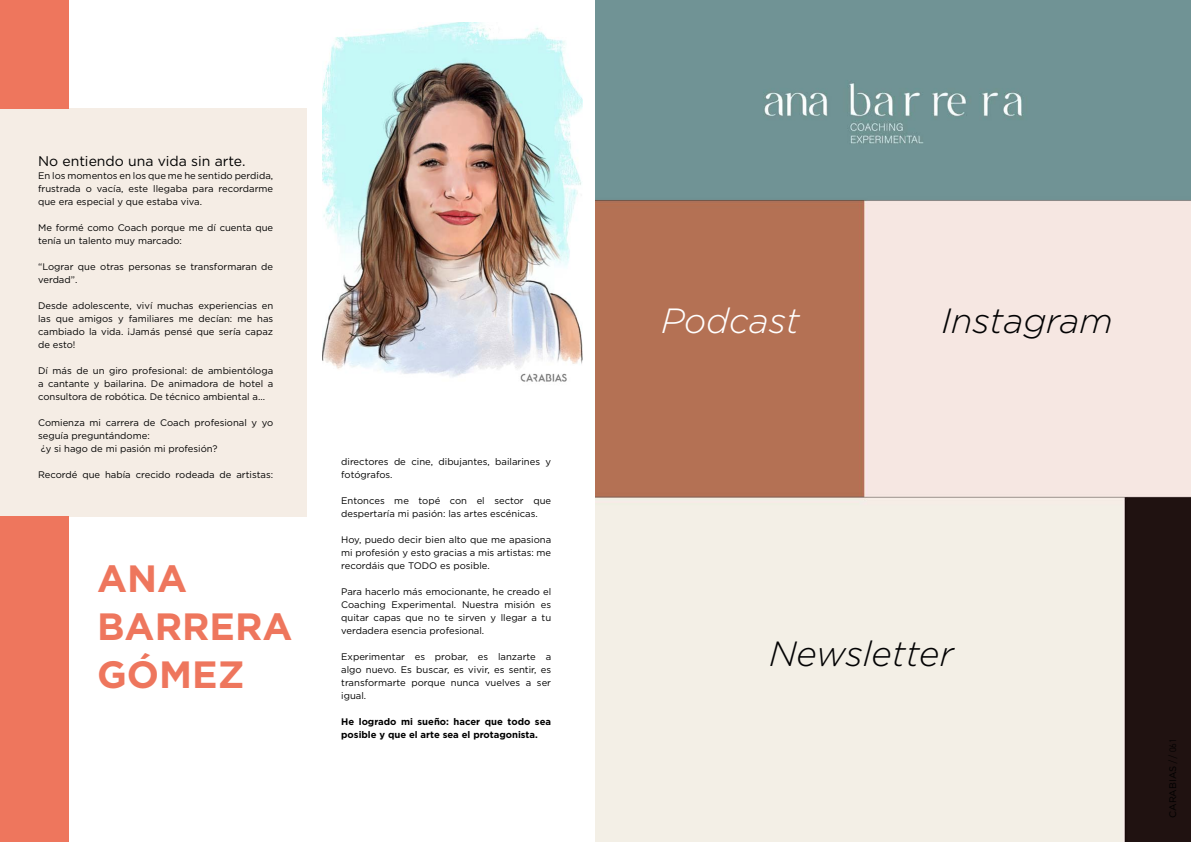
<style>
.page{position:relative;width:1191px;height:842px;background:#fff}
.page>*{position:absolute;margin:0;border:0;box-sizing:border-box;transform-origin:0 0}
.t1{font:700 38px/48px "Gotham";color:#ee765d}
.t2{font:italic 300 35px "Gotham";color:#020203}
.t3{font:italic 300 35px "Gotham";color:#fff}
.t4{font:14px "Gotham";color:#000}
.t5{font:9.5px/13px "Gotham";color:#000;text-align:justify}
.t6{font:700 9.5px/13px "Gotham";color:#000}
.s1{font-family:"DIN2014";font-weight:300}
</style>
<div class="page">
<div style="left:0;top:108px;width:306px;height:409px;background:#f5ede5"></div>
<div style="left:0;top:517px;width:69px;height:325px;background:#ee765d"></div>
<div style="left:0;top:0;width:69px;height:108px;background:#ee765d"></div>
<img style="left:323px;top:23px;width:259px;height:359px">
<img style="left:595px;top:0;width:595px;height:842px">
<h3 class="t4" style="left:38px;top:152px;width:209px">No entiendo una vida sin arte.</h3>
<p class="t5" style="left:38px;top:169px;width:237px">En los momentos en los que me he sentido perdida, frustrada o vacía, este llegaba para recordarme que era especial y que estaba viva.</p>
<p class="t5" style="left:38px;top:221px;width:237px">Me formé como Coach porque me dí cuenta que tenía un talento muy marcado:</p>
<p class="t5" style="left:38px;top:260px;width:237px">“Lograr que otras personas se transformaran de verdad”.</p>
<p class="t5" style="left:38px;top:299px;width:237px">Desde adolescente, viví muchas experiencias en las que amigos y familiares me decían: me has cambiado la vida. ¡Jamás pensé que sería capaz de esto!</p>
<p class="t5" style="left:38px;top:364px;width:237px">Dí más de un giro profesional: de ambientóloga a cantante y bailarina. De animadora de hotel a consultora de robótica. De técnico ambiental a...</p>
<p class="t5" style="left:38px;top:416px;width:237px;text-align:left">Comienza mi carrera de Coach profesional y yo seguía preguntándome:<br>¿y si hago de mi pasión mi profesión?</p>
<p class="t5" style="left:38px;top:468px;width:237px">Recordé que había crecido rodeada de artistas:</p>
<h1 class="t1" style="left:97px;top:554px;width:197px">ANA<br>BARRERA<br>GÓMEZ</h1>
<p class="t5" style="left:341px;top:455px;width:211px">directores de cine, dibujantes, bailarines y fotógrafos.</p>
<p class="t5" style="left:341px;top:494px;width:211px">Entonces me topé con el sector que despertaría mi pasión: las artes escénicas.</p>
<p class="t5" style="left:341px;top:533px;width:211px">Hoy, puedo decir bien alto que me apasiona mi profesión y esto gracias a mis artistas: me recordáis que TODO es posible.</p>
<p class="t5" style="left:341px;top:585px;width:211px">Para hacerlo más emocionante, he creado el Coaching Experimental. Nuestra misión es quitar capas que no te sirven y llegar a tu verdadera esencia profesional.</p>
<p class="t5" style="left:341px;top:650px;width:211px">Experimentar es probar, es lanzarte a algo nuevo. Es buscar, es vivir, es sentir, es transformarte porque nunca vuelves a ser igual.</p>
<p class="t6" style="left:341px;top:715px;width:211px">He logrado mi sueño: hacer que todo sea posible y que el arte sea el protagonista.</p>
<h2 class="t3" style="left:661px;top:298px;width:140px">Podcast</h2>
<h2 class="t2" style="left:941px;top:298px;width:173px">Instagram</h2>
<h2 class="t2" style="left:769px;top:631px;width:186px">Newsletter</h2>
<p class="t5" style="left:1166px;top:818px;width:81px;rotate:-90deg">CARABIAS <span class="s1">// 061</span></p>
</div>
